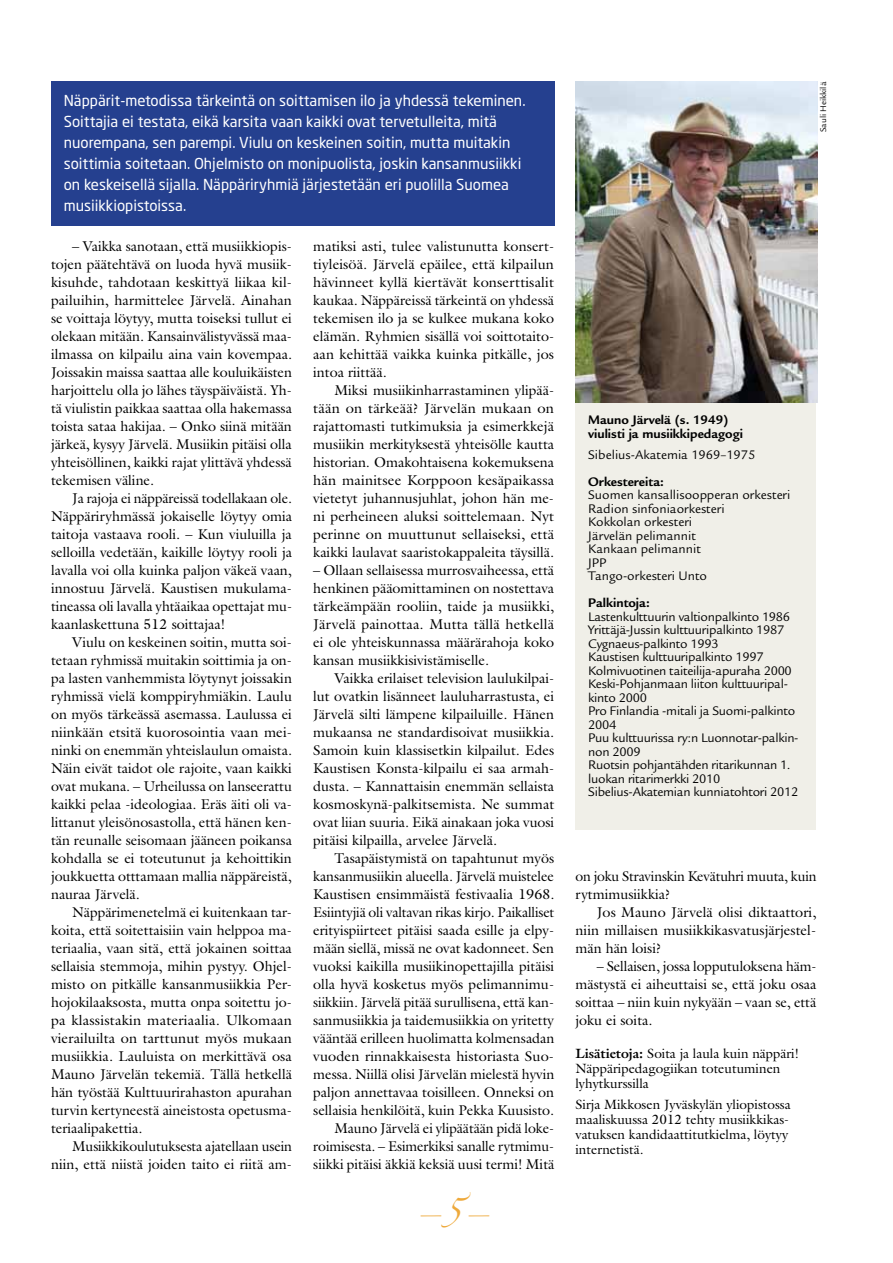
<style>
.page{position:relative;width:893px;height:1263px;background:#fff}
.page>*{position:absolute;margin:0;border:0;box-sizing:border-box;transform-origin:0 0}
.t1{font:24px "Zapfino";color:#eea93b}
.t2{font:15px/21px "Neo Sans";color:#fff}
.t3{font:14.25px/18px "Galliard";color:#000;text-align:justify}
.t4{font:13.5px/13.5px "Legacy Sans";letter-spacing:-.02em;color:#000}
.t5{font:13.5px/15px "Galliard";color:#000}
.t6{font:13.5px/13.5px "Legacy Sans";color:#000}
.t7{font:700 13.5px/13.5px "Legacy Sans";color:#000}
.t8{font:9px "Legacy Sans";color:#000}
.s1{font-weight:700}
</style>
<div class="page">
<div style="left:51px;top:82px;width:503px;height:144px;background:#25408f"></div>
<div style="left:575px;top:401px;width:241px;height:428px;background:#f0efe8"></div>
<img style="left:575px;top:82px;width:243px;height:320px">
<p class="t2" style="left:64px;top:90px;width:463px">Näppärit-metodissa tärkeintä on soittamisen ilo ja yhdessä tekeminen.<br>Soittajia ei testata, eikä karsita vaan kaikki ovat tervetulleita, mitä nuorempana, sen parempi. Viulu on keskeinen soitin, mutta muitakin soittimia soitetaan. Ohjelmisto on monipuolista, joskin kansanmusiikki on keskeisellä sijalla. Näppäriryhmiä järjestetään eri puolilla Suomea musiikkiopistoissa.</p>
<p class="t3" style="left:51px;top:237px;width:242px;text-indent:21px">– Vaikka sanotaan, että musiikkiopis&shy;tojen päätehtävä on luoda hyvä musiik&shy;kisuhde, tahdotaan keskittyä liikaa kil&shy;pailuihin, harmittelee Järvelä. Ainahan se voittaja löytyy, mutta toiseksi tullut ei olekaan mitään. Kansainvälistyvässä maa&shy;ilmassa on kilpailu aina vain kovempaa.<br>Joissakin maissa saattaa alle kouluikäisten harjoittelu olla jo lähes täyspäiväistä. Yh&shy;tä viulistin paikkaa saattaa olla hakemassa toista sataa hakijaa. – Onko siinä mitään järkeä, kysyy Järvelä. Musiikin pitäisi olla yhteisöllinen, kaikki rajat ylittävä yhdessä tekemisen väline.</p>
<p class="t3" style="left:51px;top:489px;width:243px;text-indent:21px">Ja rajoja ei näppäreissä todellakaan ole.<br>Näppäriryhmässä jokaiselle löytyy omia taitoja vastaava rooli. – Kun viuluilla ja selloilla vedetään, kaikille löytyy rooli ja lavalla voi olla kuinka paljon väkeä vaan, innostuu Järvelä. Kaustisen mukulama&shy;tineassa oli lavalla yhtäaikaa opettajat mu&shy;kaanlaskettuna 512 soittajaa!</p>
<p class="t3" style="left:51px;top:633px;width:243px;text-indent:21px">Viulu on keskeinen soitin, mutta soi&shy;tetaan ryhmissä muitakin soittimia ja on&shy;pa lasten vanhemmista löytynyt joissakin ryhmissä vielä komppiryhmiäkin. Laulu on myös tärkeässä asemassa. Laulussa ei niinkään etsitä kuorosointia vaan mei&shy;ninki on enemmän yhteislaulun omaista.<br>Näin eivät taidot ole rajoite, vaan kaikki ovat mukana. – Urheilussa on lanseerattu kaikki pelaa -ideologiaa. Eräs äiti oli va&shy;littanut yleisönosastolla, että hänen ken&shy;tän reunalle seisomaan jääneen poikansa kohdalla se ei toteutunut ja kehoittikin joukkuetta otttamaan mallia näppäreistä, nauraa Järvelä.</p>
<p class="t3" style="left:51px;top:903px;width:243px;text-indent:21px">Näppärimenetelmä ei kuitenkaan tar&shy;koita, että soitettaisiin vain helppoa ma&shy;teriaalia, vaan sitä, että jokainen soittaa sellaisia stemmoja, mihin pystyy. Ohjel&shy;misto on pitkälle kansanmusiikkia Per&shy;hojokilaaksosta, mutta onpa soitettu jo&shy;pa klassistakin materiaalia. Ulkomaan vierailuilta on tarttunut myös mukaan musiikkia. Lauluista on merkittävä osa Mauno Järvelän tekemiä. Tällä hetkellä hän työstää Kulttuurirahaston apurahan turvin kertyneestä aineistosta opetusma&shy;teriaalipakettia.</p>
<p class="t3" style="left:51px;top:1137px;width:243px;text-align:right">Musiikkikoulutuksesta ajatellaan usein niin, että niistä joiden taito ei riitä am-</p>
<p class="t3" style="left:313px;top:237px;width:243px">matiksi asti, tulee valistunutta konsert&shy;tiyleisöä. Järvelä epäilee, että kilpailun hävinneet kyllä kiertävät konserttisalit kaukaa. Näppäreissä tärkeintä on yhdessä tekemisen ilo ja se kulkee mukana koko elämän. Ryhmien sisällä voi soittotaito&shy;aan kehittää vaikka kuinka pitkälle, jos intoa riittää.</p>
<p class="t3" style="left:313px;top:381px;width:242px;text-indent:21px">Miksi musiikinharrastaminen ylipää&shy;tään on tärkeää? Järvelän mukaan on rajattomasti tutkimuksia ja esimerkkejä musiikin merkityksestä yhteisölle kautta historian. Omakohtaisena kokemuksena hän mainitsee Korppoon kesäpaikassa vietetyt juhannusjuhlat, johon hän me&shy;ni perheineen aluksi soittelemaan. Nyt perinne on muuttunut sellaiseksi, että kaikki laulavat saaristokappaleita täysillä.</p>
<p class="t3" style="left:313px;top:561px;width:242px">– Ollaan sellaisessa murrosvaiheessa, että henkinen pääomittaminen on nostettava tärkeämpään rooliin, taide ja musiikki, Järvelä painottaa. Mutta tällä hetkellä ei ole yhteiskunnassa määrärahoja koko kansan musiikkisivistämiselle.</p>
<p class="t3" style="left:313px;top:669px;width:243px;text-indent:21px">Vaikka erilaiset television laulukilpai&shy;lut ovatkin lisänneet lauluharrastusta, ei Järvelä silti lämpene kilpailuille. Hänen mukaansa ne standardisoivat musiikkia.<br>Samoin kuin klassisetkin kilpailut. Edes Kaustisen Konsta-kilpailu ei saa armah&shy;dusta. – Kannattaisin enemmän sellaista kosmoskynä-palkitsemista. Ne summat ovat liian suuria. Eikä ainakaan joka vuosi pitäisi kilpailla, arvelee Järvelä.</p>
<p class="t3" style="left:313px;top:849px;width:243px;text-align:right">Tasapäistymistä on tapahtunut myös kansanmusiikin alueella. Järvelä muistelee Kaustisen ensimmäistä festivaalia 1968.<br>Esiintyjiä oli valtavan rikas kirjo. Paikalliset erityispiirteet pitäisi saada esille ja elpy&shy;mään siellä, missä ne ovat kadonneet. Sen vuoksi kaikilla musiikinopettajilla pitäisi olla hyvä kosketus myös pelimannimu&shy;siikkiin. Järvelä pitää surullisena, että kan&shy;sanmusiikkia ja taidemusiikkia on yritetty vääntää erilleen huolimatta kolmensadan vuoden rinnakkaisesta historiasta Suo&shy;messa. Niillä olisi Järvelän mielestä hyvin paljon annettavaa toisilleen. Onneksi on sellaisia henkilöitä, kuin Pekka Kuusisto.<br>Mauno Järvelä ei ylipäätään pidä loke&shy;roimisesta. – Esimerkiksi sanalle rytmimu&shy;siikki pitäisi äkkiä keksiä uusi termi! Mitä</p>
<h1 class="t1" style="left:413px;top:1201px;width:79px">–5–</h1>
<p class="t8" style="left:818px;top:132px;width:52px;rotate:-90deg">Sauli Heikkilä</p>
<p class="t7" style="left:588px;top:413px;width:156px">Mauno Järvelä (s. 1949) viulisti ja musiikkipedagogi</p>
<p class="t6" style="left:588px;top:448px;width:169px">Sibelius-Akatemia 1969–1975</p>
<p class="t7" style="left:588px;top:475px;width:77px">Orkestereita:</p>
<p class="t6" style="left:588px;top:488px;width:204px">Suomen kansallisoopperan orkesteri<br>Radion sinfoniaorkesteri<br>Kokkolan orkesteri<br>Järvelän pelimannit<br>Kankaan pelimannit<br>JPP<br>Tango-orkesteri Unto</p>
<p class="t7" style="left:588px;top:596px;width:63px">Palkintoja:</p>
<p class="t4" style="left:588px;top:610px;width:212px">Lastenkulttuurin valtionpalkinto 1986<br>Yrittäjä-Jussin kulttuuripalkinto 1987<br>Cygnaeus-palkinto 1993<br>Kaustisen kulttuuripalkinto 1997<br>Kolmivuotinen taiteilija-apuraha 2000<br>Keski-Pohjanmaan liiton kulttuuripal&shy;kinto 2000<br>Pro Finlandia -mitali ja Suomi-palkinto<br>2004<br>Puu kulttuurissa ry:n Luonnotar-palkin&shy;non 2009<br>Ruotsin pohjantähden ritarikunnan 1. luokan ritarimerkki 2010<br>Sibelius-Akatemian kunniatohtori 2012</p>
<p class="t3" style="left:575px;top:867px;width:243px">on joku Stravinskin Kevätuhri muuta, kuin rytmimusiikkia?</p>
<p class="t3" style="left:575px;top:903px;width:242px;text-indent:21px">Jos Mauno Järvelä olisi diktaattori, niin millaisen musiikkikasvatusjärjestel&shy;män hän loisi?</p>
<p class="t3" style="left:575px;top:957px;width:243px;text-indent:21px">– Sellaisen, jossa lopputuloksena häm&shy;mästystä ei aiheuttaisi se, että joku osaa soittaa – niin kuin nykyään – vaan se, että joku ei soita.</p>
<p class="t5" style="left:575px;top:1046px;width:225px"><span class="s1">Lisätietoja:</span> Soita ja laula kuin näppäri!<br>Näppäripedagogiikan toteutuminen lyhytkurssilla</p>
<p class="t5" style="left:575px;top:1097px;width:217px">Sirja Mikkosen Jyväskylän yliopistossa maaliskuussa 2012 tehty musiikkikas&shy;vatuksen kandidaattitutkielma, löytyy internetistä.</p>
</div>
